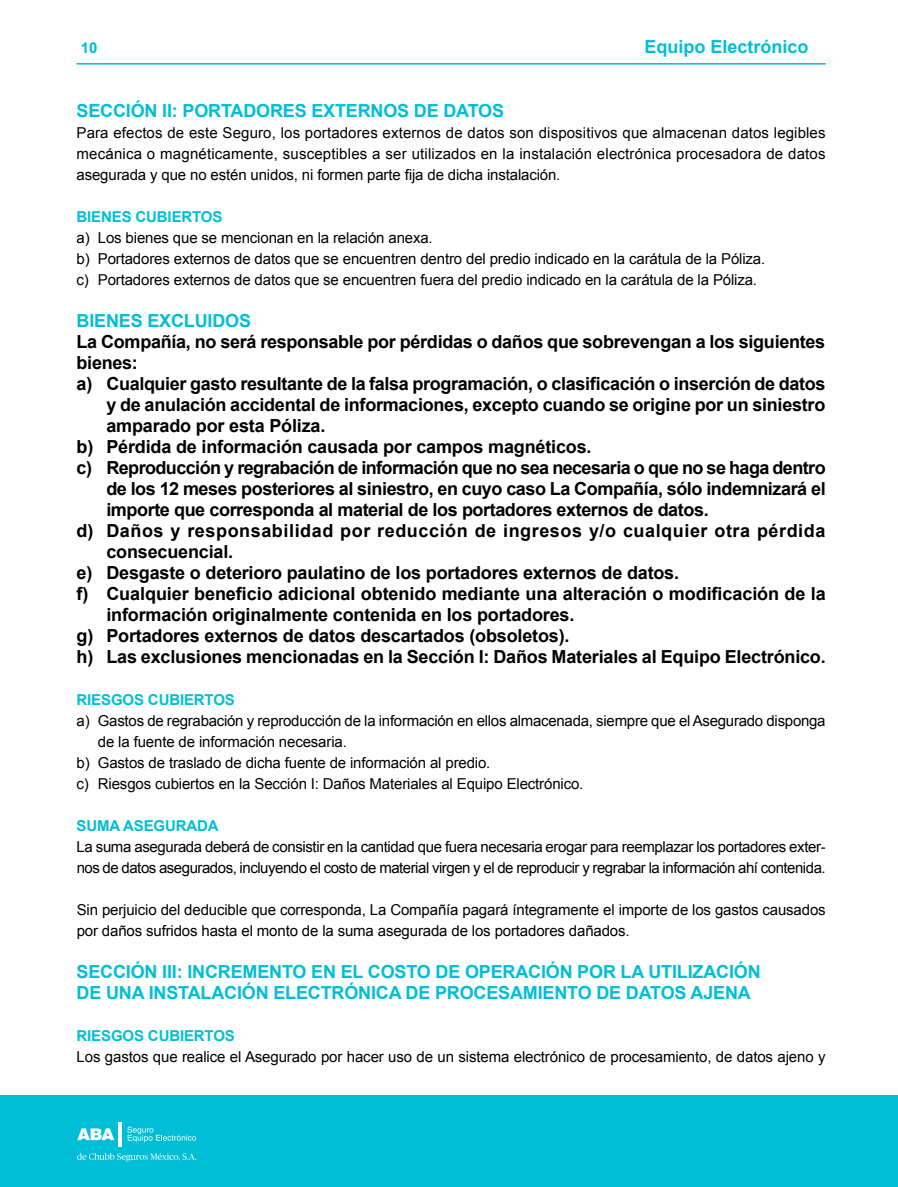
<style>
.page{position:relative;width:898px;height:1187px;background:#fff}
.page>*{position:absolute;margin:0;border:0;box-sizing:border-box;transform-origin:0 0}
.t1{font:700 18px "Arial";letter-spacing:-.01em;color:#000}
.t2{font:700 18px/21px "Arial";letter-spacing:-.01em;color:#00bed6}
.t3{font:700 18px "Arial";letter-spacing:-.03em;color:#000}
.t4{font:700 18px "Arial";letter-spacing:.03em;color:#000}
.t5{font:15px/21px "Arial";letter-spacing:-.01em;color:#000}
.t6{font:15px/21px "Arial";letter-spacing:-.03em;color:#000}
.t7{font:700 15px "Arial";letter-spacing:-.01em;color:#00bed6}
</style>
<div class="page">
<hr style="left:77px;top:63px;width:748px;height:2px;background:#00bed6">
<div style="left:0;top:1095px;width:897px;height:91px;background:#00bed6"></div>
<svg style="left:127px;top:1126px;width:69px;height:16px"></svg>
<svg style="left:77px;top:1128px;width:37px;height:11px"></svg>
<hr style="left:118px;top:1121px;width:4px;height:25px;background:#fff">
<svg style="left:77px;top:1153px;width:119px;height:8px"></svg>
<p class="t7" style="left:81px;top:38px;width:18px">10</p>
<p class="t2" style="left:644px;top:36px;width:166px">Equipo Electrónico</p>
<p class="t2" style="left:77px;top:100px;width:429px">SECCIÓN II: PORTADORES EXTERNOS DE DATOS</p>
<p class="t5" style="left:77px;top:122px;width:750px;text-align:justify">Para efectos de este Seguro, los portadores externos de datos son dispositivos que almacenan datos legibles mecánica o magnéticamente, susceptibles a ser utilizados en la instalación electrónica procesadora de datos asegurada y que no estén unidos, ni formen parte fija de dicha instalación.</p>
<p class="t7" style="left:77px;top:206px;width:147px">BIENES CUBIERTOS</p>
<p class="t5" style="left:77px;top:227px;width:690px">a) Los bienes que se mencionan en la relación anexa.<br>b) Portadores externos de datos que se encuentren dentro del predio indicado en la carátula de la Póliza. c) Portadores externos de datos que se encuentren fuera del predio indicado en la carátula de la Póliza.</p>
<p class="t2" style="left:77px;top:310px;width:176px">BIENES EXCLUIDOS</p>
<p class="t1" style="left:77px;top:329px;width:750px">La Compañía, no será responsable por pérdidas o daños que sobrevengan a los siguientes</p>
<p class="t1" style="left:77px;top:350px;width:63px">bienes:</p>
<p class="t1" style="left:77px;top:371px;width:750px">a) Cualquier gasto resultante de la falsa programación, o clasificación o inserción de datos</p>
<p class="t1" style="left:106px;top:392px;width:720px">y de anulación accidental de informaciones, excepto cuando se origine por un siniestro</p>
<p class="t1" style="left:106px;top:413px;width:220px">amparado por esta Póliza.</p>
<p class="t1" style="left:77px;top:434px;width:516px">b) Pérdida de información causada por campos magnéticos.</p>
<p class="t3" style="left:77px;top:455px;width:750px">c) Reproducción y regrabación de información que no sea necesaria o que no se haga dentro</p>
<p class="t1" style="left:106px;top:476px;width:720px">de los 12 meses posteriores al siniestro, en cuyo caso La Compañía, sólo indemnizará el</p>
<p class="t1" style="left:106px;top:497px;width:603px">importe que corresponda al material de los portadores externos de datos.</p>
<p class="t4" style="left:76px;top:518px;width:750px">d) Daños y responsabilidad por reducción de ingresos y/o cualquier otra pérdida</p>
<p class="t1" style="left:106px;top:539px;width:128px">consecuencial.</p>
<p class="t1" style="left:76px;top:560px;width:604px">e) Desgaste o deterioro paulatino de los portadores externos de datos.</p>
<p class="t1" style="left:76px;top:581px;width:750px">f) Cualquier beneficio adicional obtenido mediante una alteración o modificación de la</p>
<p class="t1" style="left:106px;top:602px;width:469px">información originalmente contenida en los portadores.</p>
<p class="t1" style="left:76px;top:623px;width:494px">g) Portadores externos de datos descartados (obsoletos).</p>
<p class="t1" style="left:76px;top:644px;width:750px">h) Las exclusiones mencionadas en la Sección I: Daños Materiales al Equipo Electrónico.</p>
<p class="t7" style="left:77px;top:689px;width:160px">RIESGOS CUBIERTOS</p>
<p class="t5" style="left:77px;top:710px;width:750px">a) Gastos de regrabación y reproducción de la información en ellos almacenada, siempre que el Asegurado disponga</p>
<p class="t5" style="left:98px;top:731px;width:250px">de la fuente de información necesaria.</p>
<p class="t5" style="left:77px;top:752px;width:415px">b) Gastos de traslado de dicha fuente de información al predio.</p>
<p class="t5" style="left:77px;top:773px;width:508px">c) Riesgos cubiertos en la Sección I: Daños Materiales al Equipo Electrónico.</p>
<p class="t7" style="left:77px;top:815px;width:143px">SUMA ASEGURADA</p>
<p class="t6" style="left:77px;top:836px;width:750px">La suma asegurada deberá de consistir en la cantidad que fuera necesaria erogar para reemplazar los portadores exter&shy;nos de datos asegurados, incluyendo el costo de material virgen y el de reproducir y regrabar la información ahí contenida.</p>
<p class="t5" style="left:77px;top:899px;width:750px">Sin perjuicio del deducible que corresponda, La Compañía pagará íntegramente el importe de los gastos causados por daños sufridos hasta el monto de la suma asegurada de los portadores dañados.</p>
<p class="t2" style="left:77px;top:961px;width:685px">SECCIÓN III: INCREMENTO EN EL COSTO DE OPERACIÓN POR LA UTILIZACIÓN<br>DE UNA INSTALACIÓN ELECTRÓNICA DE PROCESAMIENTO DE DATOS AJENA</p>
<p class="t7" style="left:77px;top:1025px;width:160px">RIESGOS CUBIERTOS</p>
<p class="t5" style="left:77px;top:1046px;width:750px">Los gastos que realice el Asegurado por hacer uso de un sistema electrónico de procesamiento, de datos ajeno y</p>
</div>
